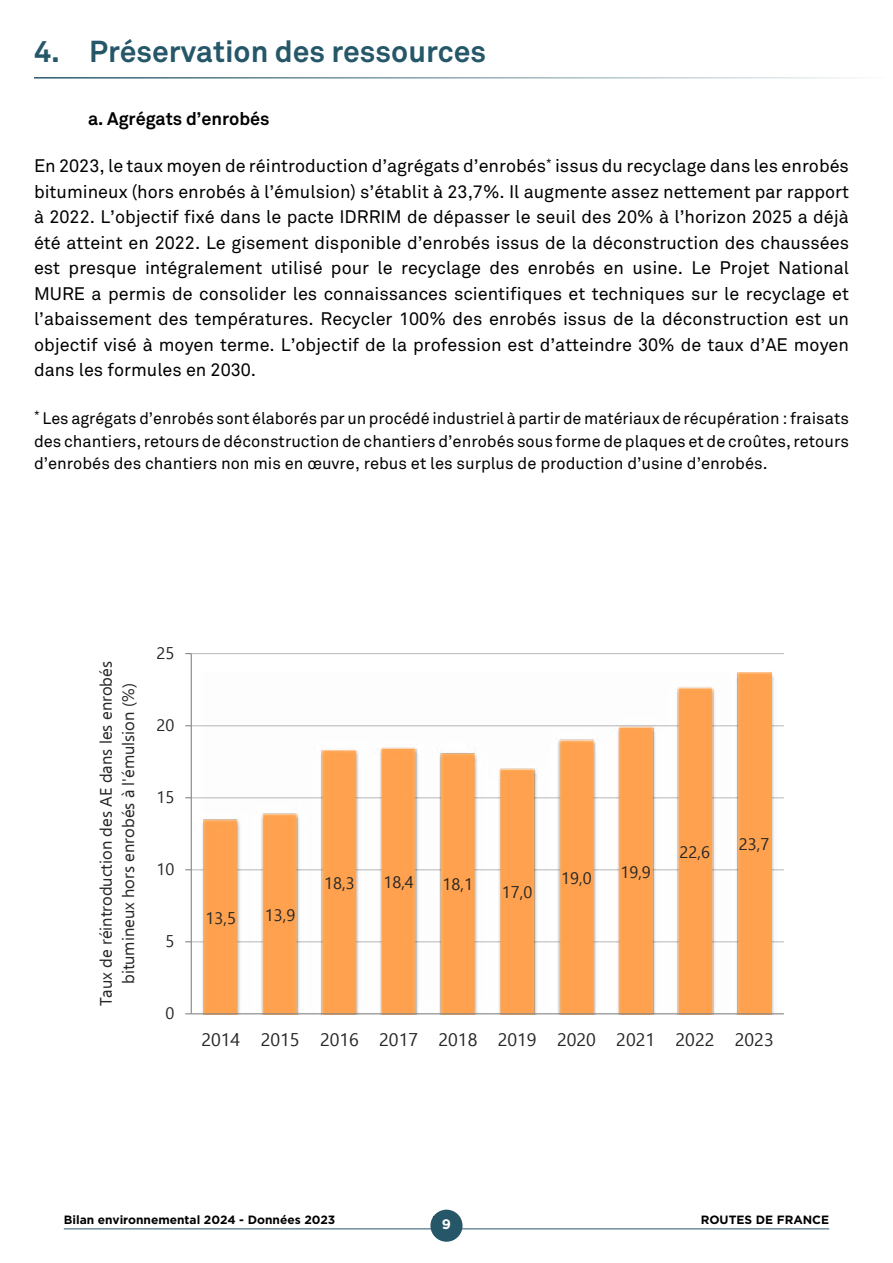
<style>
.page{position:relative;width:893px;height:1263px;background:#fff}
.page>*{position:absolute;margin:0;border:0;box-sizing:border-box;transform-origin:0 0}
.t1{font:700 30px "Akkurat";color:#255769}
.t2{font:18px/25.5px "Akkurat";color:#000;text-align:justify}
.t3{font:18px "Ebrima";color:#262626}
.t4{font:700 18px "Akkurat";color:#000}
.t5{font:16.5px/22.5px "Akkurat";color:#000;text-align:justify}
.t6{font:16.5px/22.5px "Ebrima";color:#262626;text-align:center}
.t7{font:700 13.8px "Gotham";color:#fff}
.t8{font:700 12px "Gotham";color:#000}
</style>
<div class="page">
<hr style="left:64px;top:1228px;width:765px;height:1px;background:#255769">
<div style="left:430px;top:1209px;width:32px;height:33px;background:#255769;border-radius:50%"></div>
<hr style="left:34px;top:77px;width:850px;height:2px;background:#255769">
<hr style="left:191px;top:941px;width:593px;height:1px;background:#bfbfbf">
<hr style="left:191px;top:869px;width:593px;height:1px;background:#bfbfbf">
<hr style="left:191px;top:797px;width:593px;height:1px;background:#bfbfbf">
<hr style="left:191px;top:725px;width:593px;height:1px;background:#bfbfbf">
<hr style="left:191px;top:653px;width:593px;height:1px;background:#bfbfbf">
<img style="left:199px;top:672px;width:577px;height:343px">
<img style="left:204px;top:672px;width:567px;height:341px">
<hr style="left:191px;top:654px;width:1px;height:360px;background:#868686">
<hr style="left:191px;top:1013px;width:593px;height:1px;background:#868686">
<h1 class="t1" style="left:34px;top:33px;width:454px">4. Préservation des ressources</h1>
<p class="t4" style="left:88px;top:107px;width:183px">a. Agrégats d’enrobés</p>
<p class="t2" style="left:34px;top:153px;width:817px">En 2023, le taux moyen de réintroduction d’agrégats d’enrobés<sup>*</sup> issus du recyclage dans les enrobés bitumineux (hors enrobés à l’émulsion) s’établit à 23,7%. Il augmente assez nettement par rapport à 2022. L’objectif fixé dans le pacte IDRRIM de dépasser le seuil des 20% à l’horizon 2025 a déjà été atteint en 2022. Le gisement disponible d’enrobés issus de la déconstruction des chaussées est presque intégralement utilisé pour le recyclage des enrobés en usine. Le Projet National MURE a permis de consolider les connaissances scientifiques et techniques sur le recyclage et l’abaissement des températures. Recycler 100% des enrobés issus de la déconstruction est un objectif visé à moyen terme. L’objectif de la profession est d’atteindre 30% de taux d’AE moyen dans les formules en 2030.</p>
<p class="t5" style="left:34px;top:407px;width:816px"><sup>*</sup> Les agrégats d’enrobés sont élaborés par un procédé industriel à partir de matériaux de récupération : fraisats des chantiers, retours de déconstruction de chantiers d’enrobés sous forme de plaques et de croûtes, retours d’enrobés des chantiers non mis en œuvre, rebus et les surplus de production d’usine d’enrobés.</p>
<p class="t6" style="left:94px;top:1006px;width:347px;rotate:-90deg">Taux de réintroduction des AE dans les enrobés bitumineux hors enrobés à l'émulsion (%)</p>
<p class="t6" style="left:157px;top:641px;width:19px">25</p>
<p class="t6" style="left:157px;top:713px;width:19px">20</p>
<p class="t6" style="left:157px;top:786px;width:19px">15</p>
<p class="t6" style="left:157px;top:858px;width:19px">10</p>
<p class="t6" style="left:165px;top:930px;width:10px">5</p>
<p class="t6" style="left:165px;top:1002px;width:10px">0</p>
<p class="t6" style="left:206px;top:906px;width:32px">13,5</p>
<p class="t6" style="left:265px;top:903px;width:32px">13,9</p>
<p class="t6" style="left:324px;top:871px;width:32px">18,3</p>
<p class="t6" style="left:383px;top:870px;width:32px">18,4</p>
<p class="t6" style="left:443px;top:873px;width:32px">18,1</p>
<p class="t6" style="left:502px;top:881px;width:32px">17,0</p>
<p class="t6" style="left:561px;top:866px;width:32px">19,0</p>
<p class="t6" style="left:620px;top:860px;width:32px">19,9</p>
<p class="t6" style="left:680px;top:840px;width:32px">22,6</p>
<p class="t6" style="left:739px;top:833px;width:32px">23,7</p>
<p class="t3" style="left:201px;top:1026px;width:574px">2014 2015 2016 2017 2018 2019 2020 2021 2022 2023</p>
<p class="t8" style="left:64px;top:1212px;width:273px">Bilan environnemental 2024 - Données 2023</p>
<p class="t7" style="left:442px;top:1216px;width:11px">9</p>
<p class="t8" style="left:701px;top:1212px;width:130px">ROUTES DE FRANCE</p>
</div>
